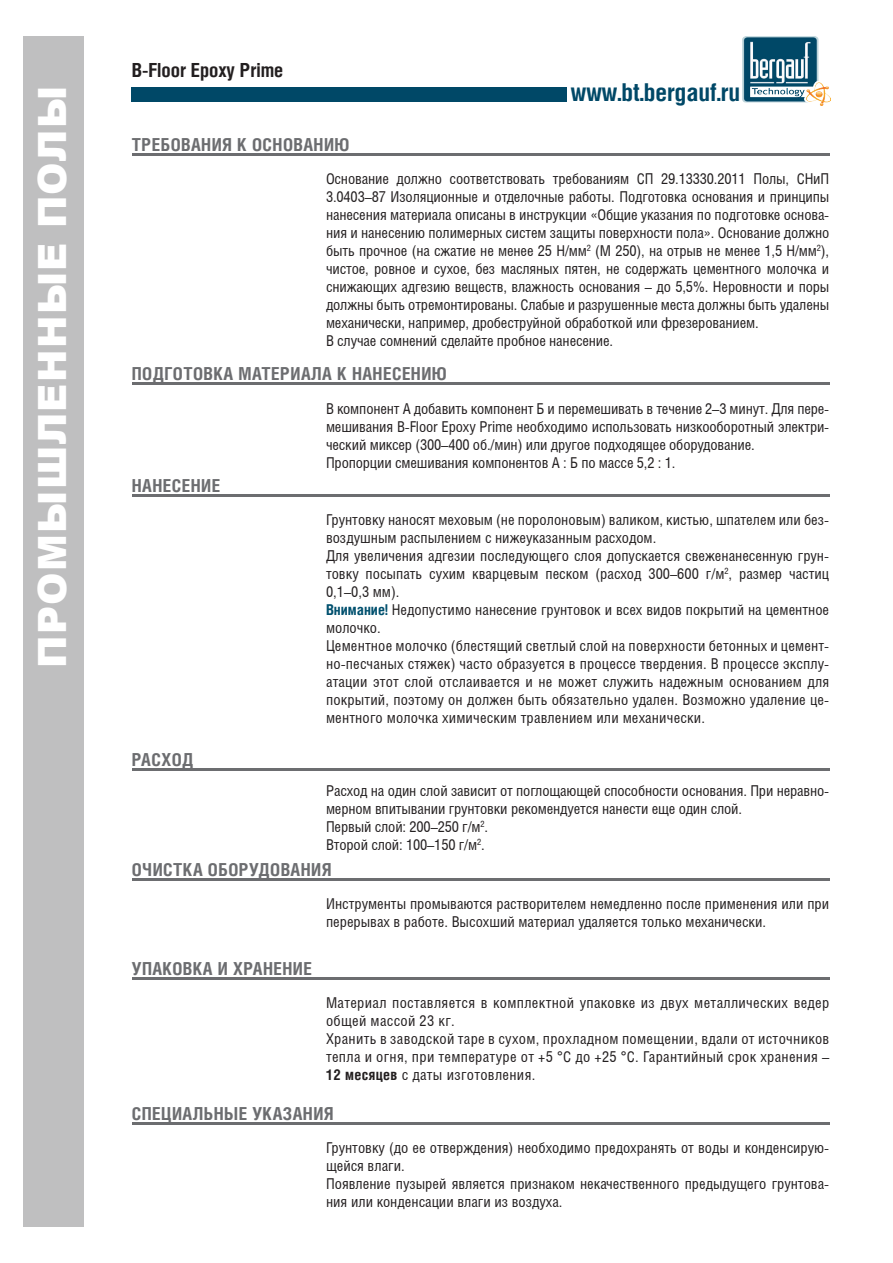
<style>
.page{position:relative;width:893px;height:1263px;background:#fff}
.page>*{position:absolute;margin:0;border:0;box-sizing:border-box;transform-origin:0 0}
.t1{font:900 39px "Arial";letter-spacing:.035em;color:#fff}
.t2{font:700 24.75px "Helios Cond";color:#004867}
.t3{font:700 19.5px "Helios Cond";color:#231f20}
.t4{font:700 18px "Helios Cond";letter-spacing:.025em;color:#6c6d70}
.t5{font:15px/18px "Helios Cond";color:#231f20}
.t6{font:15px/18px "Helios Cond";letter-spacing:.02em;color:#231f20}
.s1{font-weight:700;color:#01506e}
.s2{font-weight:700}
</style>
<div class="page">
<div style="left:23px;top:36px;width:61px;height:1191px;background:#bfbfc0"></div>
<div style="left:132px;top:87px;width:435px;height:15px;background:#004867"></div>
<img style="left:743px;top:36px;width:87px;height:70px">
<hr style="left:132px;top:153px;width:697px;height:3px;background:#6c6d70">
<hr style="left:132px;top:382px;width:697px;height:3px;background:#6c6d70">
<hr style="left:132px;top:494px;width:697px;height:3px;background:#6c6d70">
<hr style="left:132px;top:768px;width:697px;height:3px;background:#6c6d70">
<hr style="left:132px;top:878px;width:697px;height:3px;background:#6c6d70">
<hr style="left:132px;top:977px;width:697px;height:3px;background:#6c6d70">
<hr style="left:132px;top:1122px;width:697px;height:3px;background:#6c6d70">
<p class="t1" style="left:24px;top:668px;width:584px;rotate:-90deg">ПРОМЫШЛЕННЫЕ ПОЛЫ</p>
<p class="t3" style="left:132px;top:59px;width:153px">B-Floor Epoxy Prime</p>
<p class="t4" style="left:132px;top:133px;width:219px">ТРЕБОВАНИЯ К ОСНОВАНИЮ</p>
<p class="t2" style="left:571px;top:77px;width:171px">www.bt.bergauf.ru</p>
<p class="t5" style="left:326px;top:169px;width:505px;text-align:justify">Основание должно соответствовать требованиям СП 29.13330.2011 Полы, СНиП 3.0403–87 Изоляционные и отделочные работы. Подготовка основания и принципы нанесения материала описаны в инструкции «Общие указания по подготовке основа&shy;ния и нанесению полимерных систем защиты поверхности пола». Основание должно быть прочное (на сжатие не менее 25 Н/мм<sup>2</sup> (М 250), на отрыв не менее 1,5 Н/мм<sup>2</sup>), чистое, ровное и сухое, без масляных пятен, не содержать цементного молочка и снижающих адгезию веществ, влажность основания – до 5,5%. Неровности и поры должны быть отремонтированы. Слабые и разрушенные места должны быть удалены механически, например, дробеструйной обработкой или фрезерованием.</p>
<p class="t5" style="left:326px;top:331px;width:289px">В случае сомнений сделайте пробное нанесение.</p>
<p class="t4" style="left:132px;top:363px;width:317px">ПОДГОТОВКА МАТЕРИАЛА К НАНЕСЕНИЮ</p>
<p class="t4" style="left:132px;top:475px;width:90px">НАНЕСЕНИЕ</p>
<p class="t4" style="left:132px;top:749px;width:63px">РАСХОД</p>
<p class="t5" style="left:326px;top:399px;width:505px;text-align:justify">В компонент А добавить компонент Б и перемешивать в течение 2–3 минут. Для пере&shy;мешивания B-Floor Epoxy Prime необходимо использовать низкооборотный электри&shy;ческий миксер (300–400 об./мин) или другое подходящее оборудование.</p>
<p class="t5" style="left:326px;top:453px;width:351px">Пропорции смешивания компонентов А : Б по массе 5,2 : 1.</p>
<p class="t5" style="left:326px;top:511px;width:505px">Грунтовку наносят меховым (не поролоновым) валиком, кистью, шпателем или без&shy;воздушным распылением с нижеуказанным расходом.</p>
<p class="t5" style="left:326px;top:547px;width:505px;text-align:justify">Для увеличения адгезии последующего слоя допускается свеженанесенную грун&shy;товку посыпать сухим кварцевым песком (расход 300–600 г/м<sup>2</sup>, размер частиц 0,1–0,3 мм).</p>
<p class="t5" style="left:326px;top:601px;width:505px"><span class="s1">Внимание!</span> Недопустимо нанесение грунтовок и всех видов покрытий на цементное молочко.</p>
<p class="t5" style="left:326px;top:637px;width:505px;text-align:justify">Цементное молочко (блестящий светлый слой на поверхности бетонных и цемент&shy;но-песчаных стяжек) часто образуется в процессе твердения. В процессе эксплу&shy;атации этот слой отслаивается и не может служить надежным основанием для покрытий, поэтому он должен быть обязательно удален. Возможно удаление це&shy;ментного молочка химическим травлением или механически.</p>
<p class="t5" style="left:326px;top:781px;width:505px">Расход на один слой зависит от поглощающей способности основания. При неравно&shy;мерном впитывании грунтовки рекомендуется нанести еще один слой.</p>
<p class="t5" style="left:326px;top:817px;width:164px">Первый слой: 200–250 г/м<sup>2</sup>.</p>
<p class="t5" style="left:326px;top:835px;width:160px">Второй слой: 100–150 г/м<sup>2</sup>.</p>
<p class="t4" style="left:132px;top:859px;width:201px">ОЧИСТКА ОБОРУДОВАНИЯ</p>
<p class="t4" style="left:132px;top:957px;width:182px">УПАКОВКА И ХРАНЕНИЕ</p>
<p class="t5" style="left:326px;top:895px;width:505px">Инструменты промываются растворителем немедленно после применения или при перерывах в работе. Высохший материал удаляется только механически.</p>
<p class="t6" style="left:326px;top:993px;width:505px">Материал поставляется в комплектной упаковке из двух металлических ведер общей массой 23 кг.</p>
<p class="t5" style="left:326px;top:1029px;width:505px;text-align:justify">Хранить в заводской таре в сухом, прохладном помещении, вдали от источников тепла и огня, при температуре от +5 °С до +25 °С. Гарантийный срок хранения – <span class="s2">12 месяцев</span> с даты изготовления.</p>
<p class="t4" style="left:132px;top:1103px;width:203px">СПЕЦИАЛЬНЫЕ УКАЗАНИЯ</p>
<p class="t5" style="left:326px;top:1138px;width:505px">Грунтовку (до ее отверждения) необходимо предохранять от воды и конденсирую&shy;щейся влаги.</p>
<p class="t5" style="left:326px;top:1174px;width:505px">Появление пузырей является признаком некачественного предыдущего грунтова&shy;ния или конденсации влаги из воздуха.</p>
</div>
